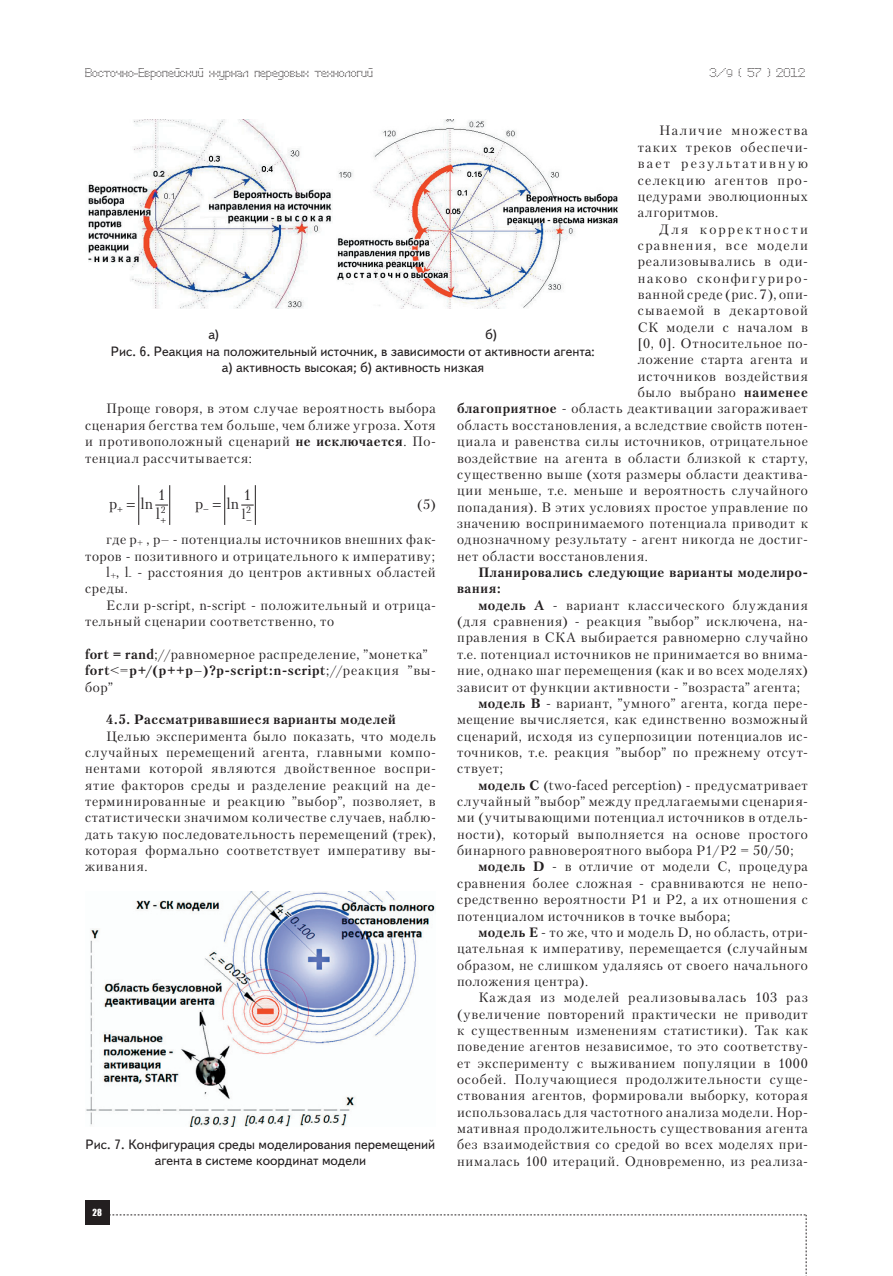
<style>
.page{position:relative;width:893px;height:1276px;background:#fff}
.page>*{position:absolute;margin:0;border:0;box-sizing:border-box;transform-origin:0 0}
.t1{font:15px "Petersburg C";color:#231f20}
.t2{font:13.5px/16.4px "Petersburg C";letter-spacing:.05em;color:#231f20;text-align:justify}
.t3{font:13.5px/16.2px "Text Book C";color:#231f20;text-align:center}
.t4{font:700 13.5px/16.4px "Petersburg C";letter-spacing:.04em;color:#231f20}
.t5{font:13.5px "Petersburg C";letter-spacing:.075em;color:#231f20}
.t6{font:13.5px "Petersburg C";letter-spacing:.03em;color:#231f20}
.t7{font:13.5px "Petersburg C";letter-spacing:.095em;color:#231f20}
.t8{font:13.5px "Petersburg C";letter-spacing:.105em;color:#231f20}
.t9{font:13.5px "Petersburg C";letter-spacing:.17em;color:#231f20}
.t10{font:12px "Perfo";letter-spacing:.015em;color:#231f20}
.t11{font:9.3px "Petersburg C";color:#231f20}
.t12{font:9px "Impact";color:#fff}
.s1{font-size:10.5px}
.s2{font-weight:700}
</style>
<div class="page">
<div style="left:85px;top:1200px;width:24px;height:25px;background:#231f20"></div>
<svg style="left:109px;top:1214px;width:698px;height:62px"></svg>
<svg style="left:155px;top:505px;width:13px;height:1px"></svg>
<hr style="left:138px;top:485px;width:1px;height:40px;background:#231f20">
<hr style="left:169px;top:485px;width:1px;height:40px;background:#231f20">
<svg style="left:241px;top:505px;width:13px;height:1px"></svg>
<hr style="left:224px;top:485px;width:1px;height:40px;background:#231f20">
<hr style="left:255px;top:485px;width:1px;height:40px;background:#231f20">
<img style="left:86px;top:891px;width:350px;height:235px">
<img style="left:88px;top:120px;width:530px;height:188px">
<p class="t10" style="left:85px;top:65px;width:289px">Восточно-Европейский журнал передовых технологий</p>
<p class="t10" style="left:709px;top:65px;width:97px">3/<span class="s1">9</span> ( 57 ) 2012</p>
<p class="t2" style="left:638px;top:122px;width:172px;text-indent:21px">Наличие множества таких треков обеспечи&shy;вает результативную селекцию агентов про&shy;цедурами эволюционных алгоритмов.</p>
<p class="t9" style="left:659px;top:221px;width:150px">Для корректности</p>
<p class="t7" style="left:638px;top:237px;width:172px">сравнения, все модели</p>
<p class="t2" style="left:638px;top:253px;width:172px">реализовывались в оди-</p>
<p class="t8" style="left:638px;top:270px;width:172px">наково сконфигуриро-</p>
<p class="t2" style="left:638px;top:286px;width:172px">ванной среде (рис. 7), опи-</p>
<p class="t5" style="left:638px;top:302px;width:172px">сываемой в декартовой</p>
<p class="t2" style="left:638px;top:319px;width:172px">СК модели с началом в</p>
<p class="t2" style="left:638px;top:335px;width:172px">[0, 0]. Относительное по-</p>
<p class="t2" style="left:638px;top:351px;width:172px">ложение старта агента и</p>
<p class="t2" style="left:638px;top:368px;width:172px">источников воздействия</p>
<p class="t2" style="left:638px;top:384px;width:172px">было выбрано <span class="s2">наименее</span></p>
<p class="t2" style="left:457px;top:400px;width:352px"><span class="s2">благоприятное</span> - область деактивации загораживает</p>
<p class="t2" style="left:457px;top:417px;width:352px">область восстановления, а вследствие свойств потен-</p>
<p class="t2" style="left:457px;top:433px;width:352px">циала и равенства силы источников, отрицательное</p>
<p class="t2" style="left:457px;top:449px;width:352px">воздействие на агента в области близкой к старту,</p>
<p class="t2" style="left:457px;top:466px;width:352px">существенно выше (хотя размеры области деактива-</p>
<p class="t2" style="left:457px;top:482px;width:352px">ции меньше, т.е. меньше и вероятность случайного</p>
<p class="t2" style="left:457px;top:498px;width:352px">попадания). В этих условиях простое управление по</p>
<p class="t2" style="left:457px;top:515px;width:352px">значению воспринимаемого потенциала приводит к</p>
<p class="t2" style="left:457px;top:531px;width:352px">однозначному результату - агент никогда не достиг-</p>
<p class="t2" style="left:457px;top:547px;width:192px">нет области восстановления.</p>
<p class="t4" style="left:457px;top:564px;width:352px;text-indent:21px">Планировались следующие варианты моделиро&shy;вания:</p>
<p class="t2" style="left:478px;top:597px;width:331px"><span class="s2">модель А</span> - вариант классического блуждания</p>
<p class="t2" style="left:457px;top:613px;width:352px">(для сравнения) - реакция ”выбор” исключена, на-</p>
<p class="t2" style="left:457px;top:629px;width:352px">правления в СКА выбирается равномерно случайно</p>
<p class="t2" style="left:457px;top:646px;width:352px">т.е. потенциал источников не принимается во внима-</p>
<p class="t2" style="left:457px;top:662px;width:352px">ние, однако шаг перемещения (как и во всех моделях)</p>
<p class="t2" style="left:457px;top:678px;width:344px">зависит от функции активности - ”возраста” агента;</p>
<p class="t2" style="left:478px;top:695px;width:331px"><span class="s2">модель B</span> - вариант, ”умного” агента, когда пере-</p>
<p class="t2" style="left:457px;top:711px;width:352px">мещение вычисляется, как единственно возможный</p>
<p class="t2" style="left:457px;top:727px;width:352px">сценарий, исходя из суперпозиции потенциалов ис-</p>
<p class="t2" style="left:457px;top:744px;width:352px">точников, т.е. реакция ”выбор” по прежнему отсут-</p>
<p class="t2" style="left:457px;top:760px;width:47px">ствует;</p>
<p class="t6" style="left:478px;top:777px;width:331px"><span class="s2">модель C</span> (two-faced perception) - предусматривает</p>
<p class="t2" style="left:457px;top:793px;width:352px">случайный ”выбор” между предлагаемыми сценария-</p>
<p class="t2" style="left:457px;top:809px;width:352px">ми (учитывающими потенциал источников в отдель-</p>
<p class="t2" style="left:457px;top:825px;width:352px">ности), который выполняется на основе простого</p>
<p class="t2" style="left:457px;top:842px;width:338px">бинарного равновероятного выбора P1/P2 = 50/50;</p>
<p class="t2" style="left:478px;top:858px;width:331px"><span class="s2">модель D</span> - в отличие от модели С, процедура</p>
<p class="t2" style="left:457px;top:874px;width:352px">сравнения более сложная - сравниваются не непо-</p>
<p class="t2" style="left:457px;top:891px;width:352px">средственно вероятности P1 и P2, а их отношения с</p>
<p class="t2" style="left:457px;top:907px;width:275px">потенциалом источников в точке выбора;</p>
<p class="t2" style="left:478px;top:924px;width:331px"><span class="s2">модель E</span> - то же, что и модель D, но область, отри-</p>
<p class="t2" style="left:457px;top:940px;width:352px">цательная к императиву, перемещается (случайным</p>
<p class="t2" style="left:457px;top:956px;width:352px">образом, не слишком удаляясь от своего начального</p>
<p class="t2" style="left:457px;top:973px;width:133px">положения центра).</p>
<p class="t5" style="left:478px;top:989px;width:331px">Каждая из моделей реализовывалась 103 раз</p>
<p class="t2" style="left:457px;top:1005px;width:352px">(увеличение повторений практически не приводит</p>
<p class="t2" style="left:457px;top:1022px;width:352px">к существенным изменениям статистики). Так как</p>
<p class="t2" style="left:457px;top:1038px;width:352px">поведение агентов независимое, то это соответству-</p>
<p class="t2" style="left:457px;top:1054px;width:352px">ет эксперименту с выживанием популяции в 1000</p>
<p class="t2" style="left:457px;top:1071px;width:352px">особей. Получающиеся продолжительности суще-</p>
<p class="t2" style="left:457px;top:1087px;width:352px">ствования агентов, формировали выборку, которая</p>
<p class="t2" style="left:457px;top:1103px;width:352px">использовалась для частотного анализа модели. Нор-</p>
<p class="t2" style="left:457px;top:1120px;width:352px">мативная продолжительность существования агента</p>
<p class="t2" style="left:457px;top:1136px;width:352px">без взаимодействия со средой во всех моделях при-</p>
<p class="t2" style="left:457px;top:1152px;width:352px">нималась 100 итераций. Одновременно, из реализа-</p>
<p class="t3" style="left:208px;top:327px;width:13px">а)</p>
<p class="t3" style="left:485px;top:327px;width:13px">б)</p>
<p class="t3" style="left:111px;top:343px;width:485px">Рис. 6. Реакция на положительный источник, в зависимости от активности агента:</p>
<p class="t3" style="left:222px;top:359px;width:264px">а) активность высокая; б) активность низкая</p>
<p class="t2" style="left:85px;top:400px;width:352px;text-indent:21px">Проще говоря, в этом случае вероятность выбора сценария бегства тем больше, чем ближе угроза. Хотя и противоположный сценарий <span class="s2">не исключается</span>. По&shy;тенциал рассчитывается:</p>
<p class="t1" style="left:109px;top:494px;width:10px">p</p>
<p class="t1" style="left:158px;top:485px;width:9px">1</p>
<p class="t1" style="left:244px;top:485px;width:9px">1</p>
<p class="t11" style="left:161px;top:504px;width:6px">2</p>
<p class="t11" style="left:246px;top:504px;width:6px">2</p>
<p class="t2" style="left:417px;top:495px;width:20px">(5)</p>
<p class="t2" style="left:106px;top:531px;width:331px">где p<sub>+</sub> , p– - потенциалы источников внешних фак-</p>
<p class="t2" style="left:85px;top:547px;width:351px">торов - позитивного и отрицательного к императиву;</p>
<p class="t2" style="left:106px;top:564px;width:331px">l<sub>+</sub>, l<sub>-</sub> - расстояния до центров активных областей</p>
<p class="t2" style="left:85px;top:580px;width:44px">среды.</p>
<p class="t2" style="left:106px;top:597px;width:331px">Если p-script, n-script - положительный и отрица-</p>
<p class="t2" style="left:85px;top:613px;width:250px">тельный сценарии соответственно, то</p>
<p class="t2" style="left:85px;top:646px;width:352px;text-align:left"><span class="s2">fort = rand</span>;//равномерное распределение, ”монетка” <span class="s2">fort</span>&lt;=<span class="s2">p+/(p++p–)?p-script:n-script</span>;//реакция ”вы&shy;бор”</p>
<p class="t4" style="left:106px;top:711px;width:291px">4.5. Рассматривавшиеся варианты моделей</p>
<p class="t2" style="left:85px;top:727px;width:352px;text-indent:21px">Целью эксперимента было показать, что модель случайных перемещений агента, главными компо&shy;нентами которой являются двойственное воспри&shy;ятие факторов среды и разделение реакций на де&shy;терминированные и реакцию ”выбор”, позволяет, в статистически значимом количестве случаев, наблю&shy;дать такую последовательность перемещений (трек), которая формально соответствует императиву вы&shy;живания.</p>
<p class="t1" style="left:140px;top:494px;width:14px">ln</p>
<p class="t1" style="left:226px;top:494px;width:14px">ln</p>
<p class="t1" style="left:195px;top:494px;width:10px">p</p>
<p class="t1" style="left:156px;top:505px;width:6px">l</p>
<p class="t2" style="left:242px;top:506px;width:5px">l</p>
<p class="t3" style="left:86px;top:1136px;width:351px">Рис. 7. Конфигурация среды моделирования перемещений агента в системе координат модели</p>
<p class="t12" style="left:92px;top:1205px;width:11px">28</p>
</div>
